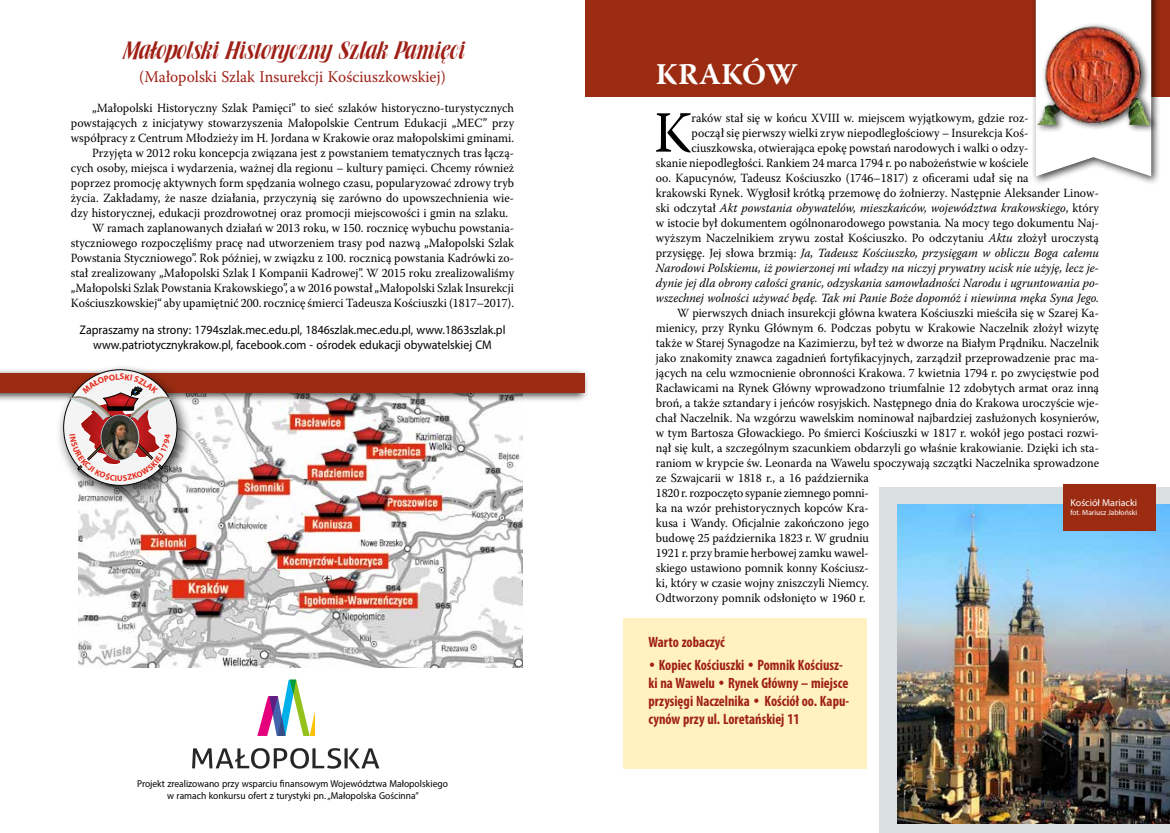
<style>
.page{position:relative;width:1170px;height:833px;background:#fff}
.page>*{position:absolute;margin:0;border:0;box-sizing:border-box;transform-origin:0 0}
.t1{font:58px "Warnock Pro";color:#000;scale:.95 1}
.t2{font:700 30px "Warnock Pro";letter-spacing:.005em;color:#fff}
.t3{font:21.25px "Brochure";color:#9f2016;scale:.95 1}
.t4{font:16.25px "Warnock Pro";color:#9f2016;scale:.95 1}
.t5{font:700 condensed 15px/18px "Myriad Pro";color:#9f2016;scale:.95 1}
.t6{font:12.5px/15px "Warnock Pro";color:#000;scale:.95 1}
.t7{font:italic 12.5px "Warnock Pro";color:#000;scale:.95 1}
.t8{font:12.5px/15px "Myriad Pro";color:#000;text-align:center;scale:.95 1}
.t9{font:10px/12px "Myriad Pro";color:#000;text-align:center;scale:.95 1}
.t10{font:10px "Myriad Pro";color:#fff}
.t11{font:7.5px "Myriad Pro";color:#fff}
.s1{font-style:normal}
.s2{font-style:italic}
.s3{font-family:"Fedra Sans Std";font-stretch:normal}
</style>
<div class="page">
<img style="left:79px;top:403px;width:443px;height:264px">
<div style="left:585px;top:0;width:584px;height:96px;background:#9b2c11"></div>
<div style="left:1030px;top:0;width:131px;height:186px;background:#000;opacity:.75"></div>
<svg style="left:1035px;top:0;width:116px;height:176px"></svg>
<div style="left:0;top:368px;width:590px;height:35px;background:#000;opacity:.75"></div>
<div style="left:0;top:373px;width:585px;height:20px;background:#9b2c11"></div>
<div style="left:56px;top:364px;width:136px;height:139px;background:#000;opacity:.75"></div>
<div style="left:879px;top:488px;width:290px;height:345px;background:#dadfe2"></div>
<img style="left:897px;top:504px;width:272px;height:319px">
<div style="left:1063px;top:484px;width:93px;height:46px;background:#9b2c11"></div>
<div style="left:623px;top:617px;width:243px;height:151px;background:#fff1c0"></div>
<div style="left:1034px;top:22px;width:124px;height:111px;background:#000;opacity:.75"></div>
<img style="left:1023px;top:21px;width:135px;height:103px">
<svg style="left:257px;top:679px;width:58px;height:57px"></svg>
<svg style="left:192px;top:748px;width:187px;height:20px"></svg>
<svg style="left:63px;top:373px;width:113px;height:113px"></svg>
<h3 class="t3" style="left:122px;top:37px;width:360px">Małopolski Historyczny Szlak Pamięci</h3>
<h3 class="t4" style="left:139px;top:67px;width:324px">(Małopolski Szlak Insurekcji Kościuszkowskiej)</h3>
<p class="t6" style="left:92px;top:101px;width:445px">„Małopolski Historyczny Szlak Pamięci” to sieć szlaków historyczno-turystycznych</p>
<p class="t6" style="left:71px;top:116px;width:468px">powstających z inicjatywy stowarzyszenia Małopolskie Centrum Edukacji „MEC” przy</p>
<p class="t6" style="left:71px;top:131px;width:468px">współpracy z Centrum Młodzieży im H. Jordana w Krakowie oraz małopolskimi gminami.</p>
<p class="t6" style="left:92px;top:146px;width:446px">Przyjęta w 2012 roku koncepcja związana jest z powstaniem tematycznych tras łączą-</p>
<p class="t6" style="left:71px;top:161px;width:468px">cych osoby, miejsca i wydarzenia, ważnej dla regionu – kultury pamięci. Chcemy również</p>
<p class="t6" style="left:71px;top:176px;width:468px">poprzez promocję aktywnych form spędzania wolnego czasu, popularyzować zdrowy tryb</p>
<p class="t6" style="left:71px;top:191px;width:468px">życia. Zakładamy, że nasze działania, przyczynią się zarówno do upowszechnienia wie-</p>
<p class="t6" style="left:71px;top:206px;width:462px">dzy historycznej, edukacji prozdrowotnej oraz promocji miejscowości i gmin na szlaku.</p>
<p class="t6" style="left:92px;top:221px;width:446px">W ramach zaplanowanych działań w 2013 roku, w 150. rocznicę wybuchu powstania-</p>
<p class="t6" style="left:71px;top:236px;width:468px">styczniowego rozpoczęliśmy pracę nad utworzeniem trasy pod nazwą „Małopolski Szlak</p>
<p class="t6" style="left:71px;top:251px;width:468px">Powstania Styczniowego”. Rok później, w związku z 100. rocznicą powstania Kadrówki zo-</p>
<p class="t6" style="left:71px;top:266px;width:468px">stał zrealizowany „Małopolski Szlak I Kompanii Kadrowej”. W 2015 roku zrealizowaliśmy</p>
<p class="t6" style="left:71px;top:281px;width:468px">„Małopolski Szlak Powstania Krakowskiego”, a w 2016 powstał „Małopolski Szlak Insurekcji</p>
<p class="t6" style="left:71px;top:296px;width:468px">Kościuszkowskiej“ aby upamiętnić 200. rocznicę śmierci Tadeusza Kościuszki (1817–2017).</p>
<p class="t8" style="left:79px;top:322px;width:450px">Zapraszamy na strony: 1794szlak.mec.edu.pl, 1846szlak.mec.edu.pl, www.1863szlak.pl www.patriotycznykrakow.pl, facebook.com - ośrodek edukacji obywatelskiej CM</p>
<p class="t9" style="left:137px;top:777px;width:329px">Projekt zrealizowano przy wsparciu finansowym Województwa Małopolskiego w ramach konkursu ofert z turystyki pn. „Małopolska Gościnna”</p>
<h2 class="t2" style="left:656px;top:56px;width:143px">KRAKÓW</h2>
<h1 class="t1" style="left:654px;top:98px;width:41px">K</h1>
<p class="t6" style="left:691px;top:110px;width:356px">raków stał się w końcu XVIII w. miejscem wyjątkowym, gdzie roz-</p>
<p class="t6" style="left:691px;top:125px;width:356px">począł się pierwszy wielki zryw niepodległościowy – Insurekcja Koś-</p>
<p class="t6" style="left:691px;top:140px;width:356px">ciuszkowska, otwierająca epokę powstań narodowych i walki o odzy-</p>
<p class="t6" style="left:656px;top:155px;width:394px">skanie niepodległości. Rankiem 24 marca 1794 r. po nabożeństwie w kościele</p>
<p class="t6" style="left:656px;top:170px;width:394px">oo. Kapucynów, Tadeusz Kościuszko (1746–1817) z oficerami udał się na</p>
<p class="t6" style="left:656px;top:185px;width:468px">krakowski Rynek. Wygłosił krótką przemowę do żołnierzy. Następnie Aleksander Linow-</p>
<p class="t7" style="left:656px;top:200px;width:468px"><span class="s1">ski odczytał</span> Akt powstania obywatelów, mieszkańców, województwa krakowskiego<span class="s1">, który</span></p>
<p class="t6" style="left:656px;top:215px;width:468px">w istocie był dokumentem ogólnonarodowego powstania<span class="s2">.</span> Na mocy tego dokumentu Naj-</p>
<p class="t6" style="left:656px;top:230px;width:468px">wyższym Naczelnikiem zrywu został Kościuszko. Po odczytaniu <span class="s2">Aktu</span> złożył uroczystą</p>
<p class="t7" style="left:656px;top:245px;width:468px"><span class="s1">przysięgę. Jej słowa brzmią:</span> Ja, Tadeusz Kościuszko, przysięgam w obliczu Boga całemu</p>
<p class="t7" style="left:656px;top:260px;width:468px">Narodowi Polskiemu, iż powierzonej mi władzy na niczyj prywatny ucisk nie użyję, lecz je-</p>
<p class="t7" style="left:656px;top:275px;width:468px">dynie jej dla obrony całości granic, odzyskania samowładności Narodu i ugruntowania po-</p>
<p class="t7" style="left:656px;top:290px;width:468px">wszechnej wolności używać będę. Tak mi Panie Boże dopomóż i niewinna męka Syna Jego.</p>
<p class="t6" style="left:656px;top:305px;width:468px;text-indent:21px">W pierwszych dniach insurekcji główna kwatera Kościuszki mieściła się w Szarej Ka&shy;mienicy, przy Rynku Głównym 6. Podczas pobytu w Krakowie Naczelnik złożył wizytę także w Starej Synagodze na Kazimierzu, był też w dworze na Białym Prądniku. Naczelnik jako znakomity znawca zagadnień fortyfikacyjnych, zarządził przeprowadzenie prac ma&shy;jących na celu wzmocnienie obronności Krakowa. 7 kwietnia 1794 r. po zwycięstwie pod Racławicami na Rynek Główny wprowadzono triumfalnie 12 zdobytych armat oraz inną broń, a także sztandary i jeńców rosyjskich. Następnego dnia do Krakowa uroczyście wje&shy;chał Naczelnik. Na wzgórzu wawelskim nominował najbardziej zasłużonych kosynierów, w tym Bartosza Głowackiego. Po śmierci Kościuszki w 1817 r. wokół jego postaci rozwi&shy;nął się kult, a szczególnym szacunkiem obdarzyli go właśnie krakowianie. Dzięki ich sta&shy;raniom w krypcie św. Leonarda na Wawelu spoczywają szczątki Naczelnika sprowadzone ze Szwajcarii w 1818 r., a 16 października<br>1820 r. rozpoczęto sypanie ziemnego pomni-<br>ka na wzór prehistorycznych kopców Kra-<br>kusa i Wandy. Oficjalnie zakończono jego<br>budowę 25 października 1823 r. W grudniu<br>1921 r. przy bramie herbowej zamku wawel-<br>skiego ustawiono pomnik konny Kościusz-<br>ki, który w czasie wojny zniszczyli Niemcy.<br>Odtworzony pomnik odsłonięto w 1960 r.</p>
<p class="t10" style="left:1070px;top:497px;width:68px">Kościół Mariacki</p>
<p class="t11" style="left:1070px;top:508px;width:68px">fot. Mariusz Jabłoński</p>
<p class="t5" style="left:648px;top:632px;width:82px">Warto zobaczyć</p>
<p class="t5" style="left:648px;top:655px;width:213px"><span class="s3">•</span> Kopiec Kościuszki <span class="s3">•</span> Pomnik Kościusz&shy;ki na Wawelu <span class="s3">•</span> Rynek Główny – miejsce przysięgi Naczelnika <span class="s3">•</span> Kościół oo. Kapu&shy;cynów przy ul. Loretańskiej 11</p>
</div>
